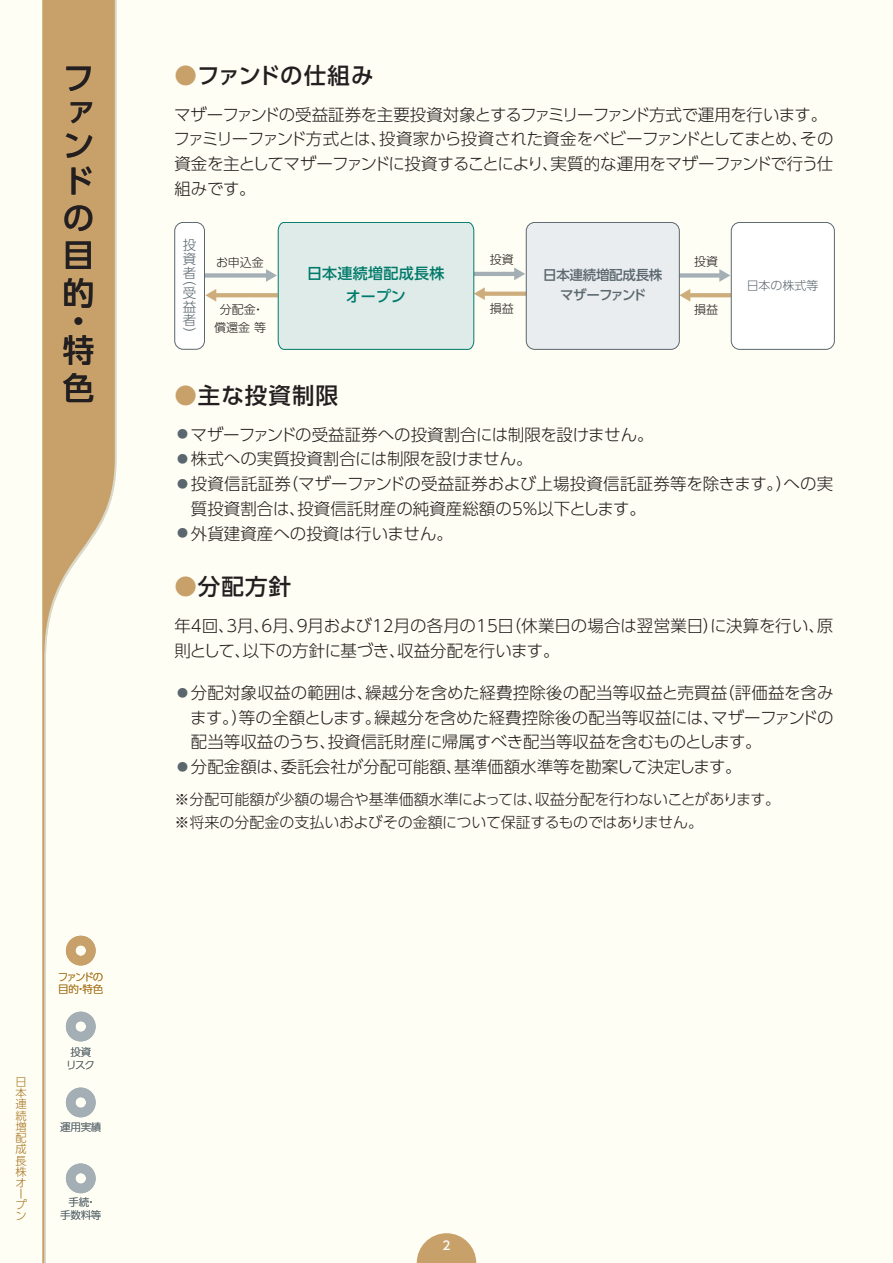
<style>
.page{position:relative;width:893px;height:1263px;background:#fffef4}
.page>*{position:absolute;margin:0;border:0;box-sizing:border-box;transform-origin:0 0}
.t1{font:500 31.5px/37.2px "UD Shin Go Pro";color:#231f20;text-align:justify}
.A-中見出し{font:500 22.5px "UD Shin Go Pro";letter-spacing:.05em;color:#231f20}
.A-中見出し-2{font:500 22.5px "UD Shin Go Pro";letter-spacing:-.01em;color:#231f20}
.A-11pt{font:300 16.5px/24.8px "UD Shin Go Pro";letter-spacing:-.005em;color:#231f20;text-align:justify}
.A-11pt-2{font:300 16.5px "UD Shin Go Pro";letter-spacing:-.035em;color:#231f20}
.A-10pt{font:300 15px "UD Shin Go Pro";letter-spacing:-.01em;color:#231f20}
.t2{font:500 15px/22.5px "UD Shin Go Pro";letter-spacing:.02em;color:#007a6a;text-align:center}
.t3{font:500 13.5px/20.2px "UD Shin Go Pro";letter-spacing:-.02em;color:#5a676e;text-align:center}
.t4{font:300 13.5px/13.8px "UD Shin Go Pro";color:#5a676e;text-align:justify}
.t5{font:300 12px/18px "UD Shin Go Pro";color:#231f20;text-align:center}
.t6{font:300 12px "UD Shin Go Pro";color:#5a676e}
.t7{font:500 12px "UD Shin Go Pro";color:#fff}
.t8{font:300 11.25px/11.1px "UD Shin Go Pro";color:#a6721e}
.t9{font:300 10.5px/12.6px "UD Shin Go Pro";letter-spacing:-.02em;color:#5a676e;text-align:center}
.t10{font:300 10.5px/12.6px "UD Shin Go Pro";letter-spacing:-.13em;color:#a6721e}
.s1{color:#c7a06a}
.s2{font-size:10.95px;color:#5a676e}
</style>
<div class="page">
<svg style="left:417px;top:1233px;width:59px;height:30px"></svg>
<svg style="left:43px;top:0;width:72px;height:1263px"></svg>
<svg style="left:66px;top:936px;width:30px;height:29px"></svg>
<svg style="left:66px;top:1012px;width:30px;height:29px"></svg>
<svg style="left:66px;top:1087px;width:30px;height:30px"></svg>
<svg style="left:66px;top:1163px;width:30px;height:30px"></svg>
<hr style="left:474px;top:272px;width:42px;height:4px;background:#a3aeb5">
<svg style="left:514px;top:268px;width:11px;height:12px"></svg>
<svg style="left:485px;top:292px;width:41px;height:4px"></svg>
<div style="left:679px;top:273px;width:42px;height:5px;background:#a3aeb5"></div>
<svg style="left:719px;top:269px;width:11px;height:13px"></svg>
<svg style="left:690px;top:293px;width:41px;height:4px"></svg>
<svg style="left:680px;top:289px;width:10px;height:13px"></svg>
<div style="left:526px;top:222px;width:153px;height:127px;background:#eaedef;border-radius:9px"></div>
<div style="left:526px;top:222px;width:154px;height:128px;border:1px solid #5a676e;border-radius:9px"></div>
<div style="left:204px;top:273px;width:64px;height:5px;background:#a3aeb5"></div>
<svg style="left:216px;top:293px;width:50px;height:4px"></svg>
<svg style="left:205px;top:289px;width:11px;height:13px"></svg>
<div style="left:731px;top:222px;width:103px;height:127px;background:#fff;border-radius:9px"></div>
<div style="left:731px;top:222px;width:104px;height:128px;border:1px solid #5a676e;border-radius:9px"></div>
<svg style="left:266px;top:222px;width:219px;height:128px;background:#dce9e5"></svg>
<div style="left:175px;top:222px;width:29px;height:127px;background:#fff;border-radius:9px"></div>
<div style="left:174px;top:222px;width:31px;height:128px;border:1px solid #5a676e;border-radius:9px"></div>
<h1 class="t1" style="left:63px;top:61px;width:31px;line-height:33.2px">ファン</h1>
<h1 class="t1" style="left:63px;top:162px;width:31px">ドの目的</h1>
<h1 class="t1" style="left:63px;top:306px;width:32px;line-height:28.8px">・特</h1>
<h1 class="t1" style="left:63px;top:368px;width:32px">色</h1>
<p class="t8" style="left:16px;top:1075px;width:13px">日本連続増配成長株オープン</p>
<p class="t10" style="left:58px;top:970px;width:47px">ファンドの目的・特色</p>
<p class="t9" style="left:66px;top:1045px;width:30px">投資リスク</p>
<p class="t9" style="left:60px;top:1120px;width:43px">運用実績</p>
<p class="t9" style="left:60px;top:1195px;width:43px">手続・<br>手数料等</p>
<p class="A-中見出し-2" style="left:174px;top:57px;width:201px"><span class="s1">●</span>ファンドの仕組み</p>
<p class="A-11pt-2" style="left:174px;top:101px;width:655px">マザーファンドの受益証券を主要投資対象とするファミリーファンド方式で運用を行います。</p>
<p class="A-11pt" style="left:174px;top:126px;width:661px">ファミリーファンド方式とは、投資家から投資された資金をベビーファンドとしてまとめ、その資金を主としてマザーファンドに投資することにより、実質的な運用をマザーファンドで行う仕組みです。</p>
<p class="t4" style="left:183px;top:238px;width:15px">投資者</p>
<p class="t4" style="left:183px;top:272px;width:15px">（受益者）</p>
<p class="t5" style="left:216px;top:253px;width:49px">お申込金</p>
<p class="t5" style="left:214px;top:300px;width:53px">分配金・償還金 等</p>
<p class="t2" style="left:307px;top:262px;width:139px">日本連続増配成長株オープン</p>
<p class="t5" style="left:490px;top:250px;width:25px">投資</p>
<p class="t5" style="left:490px;top:299px;width:25px">損益</p>
<p class="t3" style="left:543px;top:264px;width:121px">日本連続増配成長株マザーファンド</p>
<p class="t5" style="left:694px;top:252px;width:25px">投資</p>
<p class="t5" style="left:694px;top:300px;width:25px">損益</p>
<p class="t6" style="left:747px;top:276px;width:73px">日本の株式等</p>
<p class="A-中見出し" style="left:174px;top:377px;width:165px"><span class="s1">●</span>主な投資制限</p>
<p class="A-11pt" style="left:177px;top:421px;width:478px"><span class="s2">●</span> マザーファンドの受益証券への投資割合には制限を設けません。</p>
<p class="A-11pt" style="left:177px;top:446px;width:357px"><span class="s2">●</span> 株式への実質投資割合には制限を設けません。</p>
<p class="A-11pt" style="left:191px;top:471px;width:644px;text-indent:-14px"><span class="s2">●</span> 投資信託証券（マザーファンドの受益証券および上場投資信託証券等を除きます。）への実質投資割合は、投資信託財産の純資産総額の5%以下とします。</p>
<p class="A-11pt" style="left:177px;top:520px;width:277px"><span class="s2">●</span> 外貨建資産への投資は行いません。</p>
<p class="A-中見出し" style="left:174px;top:568px;width:119px"><span class="s1">●</span>分配方針</p>
<p class="A-11pt" style="left:174px;top:613px;width:661px">年4回、3月、6月、9月および12月の各月の15日（休業日の場合は翌営業日）に決算を行い、原則として、以下の方針に基づき、収益分配を行います。</p>
<p class="A-11pt" style="left:190px;top:680px;width:645px;text-indent:-13px"><span class="s2">●</span> 分配対象収益の範囲は、繰越分を含めた経費控除後の配当等収益と売買益（評価益を含みます。）等の全額とします。繰越分を含めた経費控除後の配当等収益には、マザーファンドの配当等収益のうち、投資信託財産に帰属すべき配当等収益を含むものとします。</p>
<p class="A-11pt" style="left:177px;top:754px;width:566px"><span class="s2">●</span> 分配金額は、委託会社が分配可能額、基準価額水準等を勘案して決定します。</p>
<p class="A-10pt" style="left:174px;top:787px;width:607px">※分配可能額が少額の場合や基準価額水準によっては、収益分配を行わないことがあります。</p>
<p class="A-10pt" style="left:174px;top:810px;width:530px">※将来の分配金の支払いおよびその金額について保証するものではありません。</p>
<p class="t7" style="left:442px;top:1236px;width:9px">2</p>
</div>
